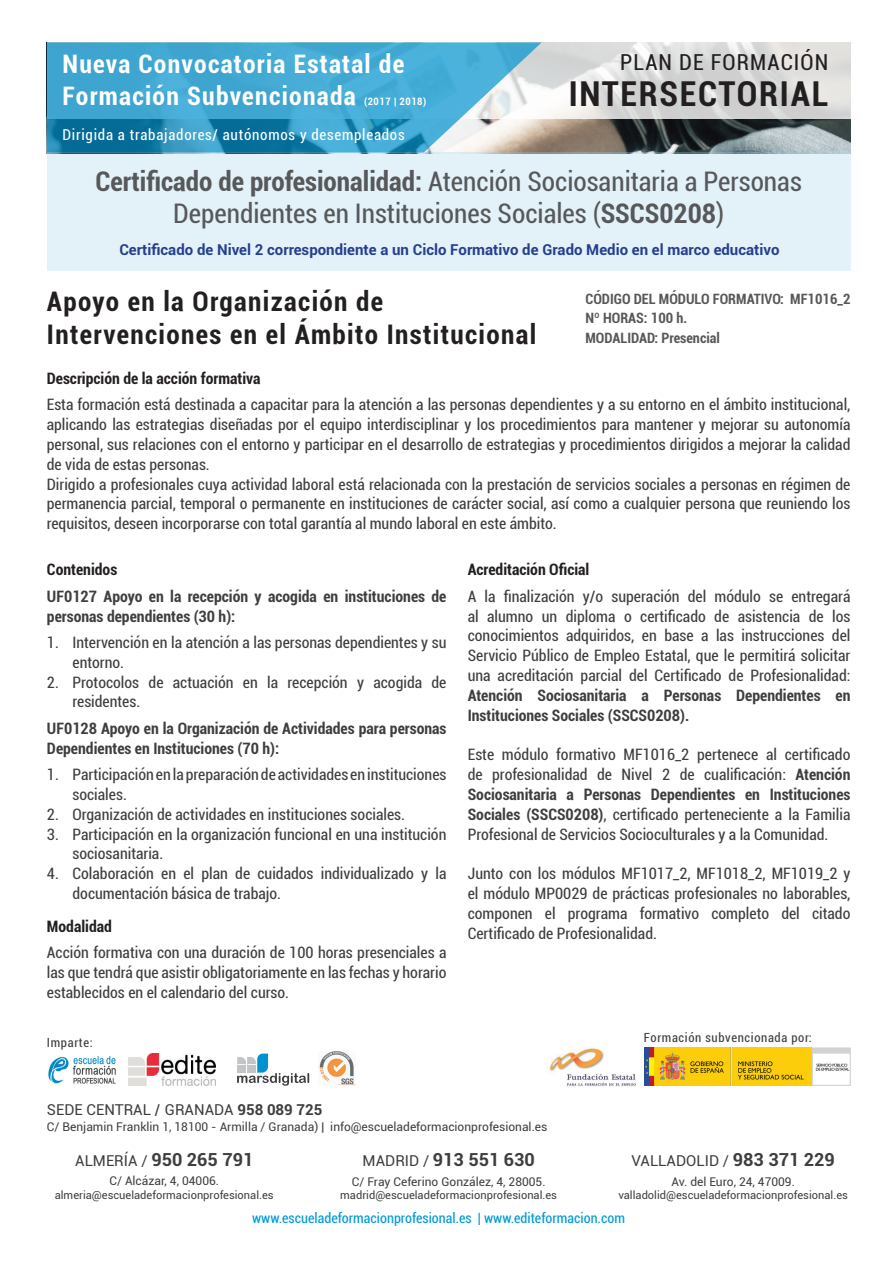
<style>
.page{position:relative;width:893px;height:1263px;background:#fff}
.page>*{position:absolute;margin:0;border:0;box-sizing:border-box;transform-origin:0 0}
.t1{font:700 condensed 34.35px "Roboto";letter-spacing:.05em;color:#231f20}
.t2{font:condensed 27px "Roboto";color:#57585a}
.t3{font:700 condensed 27px "Roboto";letter-spacing:.05em;color:#231f20}
.t4{font:700 condensed 25.5px/31.5px "Roboto";letter-spacing:.05em;color:#fff}
.t5{font:condensed 22.05px "Roboto";letter-spacing:.05em;color:#231f20}
.t6{font:700 18px "Roboto";color:#3e3e3f}
.t7{font:condensed 15.75px/19.8px "Roboto";color:#3e3e3f;text-align:justify}
.t8{font:700 condensed 15.75px/19.8px "Roboto";color:#3e3e3f}
.t9{font:700 condensed 15.75px "Roboto";color:#231f20}
.t10{font:700 15px "Roboto";color:#253f8e}
.t11{font:15px "Roboto";color:#3e3e3f}
.t12{font:condensed 15px "Roboto";letter-spacing:.05em;color:#fff}
.t13{font:700 condensed 14.25px "Roboto";color:#57585a}
.t14{font:condensed 14.1px "Roboto";color:#009ad4}
.t15{font:condensed 12.6px "Roboto";letter-spacing:.05em;color:#3e3e3f}
.t16{font:12px "Roboto";color:#3e3e3f}
.t17{font:11.1px "Roboto";color:#3e3e3f}
.t18{font:700 condensed 10.2px "Roboto";letter-spacing:.05em;color:#fff}
.s1{font-weight:700}
.s2{font-stretch:condensed}
.s3{font-weight:400;font-size:15px}
.s4{font-weight:700;font-size:18px}
</style>
<div class="page">
<img style="left:542px;top:118px;width:308px;height:35px">
<svg style="left:542px;top:42px;width:309px;height:76px"></svg>
<svg style="left:47px;top:42px;width:495px;height:111px;fill:#42a9d3"></svg>
<img style="left:48px;top:1056px;width:68px;height:28px">
<img style="left:128px;top:1053px;width:87px;height:32px">
<img style="left:644px;top:1047px;width:206px;height:38px">
<svg style="left:237px;top:1053px;width:72px;height:33px"></svg>
<img style="left:319px;top:1051px;width:36px;height:35px">
<img style="left:547px;top:1048px;width:89px;height:38px">
<div style="left:47px;top:153px;width:803px;height:118px;background:#e3f1f9"></div>
<h3 class="t4" style="left:62px;top:47px;width:343px">Nueva Convocatoria Estatal de<br>Formación Subvencionada</h3>
<p class="t18" style="left:364px;top:94px;width:64px">(2017 | 2018)</p>
<p class="t12" style="left:62px;top:124px;width:344px">Dirigida a trabajadores/ autónomos y desempleados</p>
<h3 class="t5" style="left:620px;top:47px;width:210px">PLAN DE FORMACIÓN</h3>
<h1 class="t1" style="left:569px;top:70px;width:261px">INTERSECTORIAL</h1>
<p class="t2" style="left:96px;top:163px;width:708px"><span class="s1">Certificado de profesionalidad:</span> Atención Sociosanitaria a Personas</p>
<p class="t2" style="left:173px;top:195px;width:552px">Dependientes en Instituciones Sociales (<span class="s1">SSCS0208</span>)</p>
<p class="t10" style="left:119px;top:239px;width:662px">Certificado de Nivel 2 correspondiente a un Ciclo Formativo de Grado Medio en el marco educativo</p>
<p class="t3" style="left:47px;top:282px;width:338px">Apoyo en la Organización de</p>
<p class="t3" style="left:47px;top:315px;width:491px">Intervenciones en el Ámbito Institucional</p>
<p class="t9" style="left:47px;top:367px;width:215px">Descripción de la acción formativa</p>
<p class="t7" style="left:47px;top:394px;width:805px">Esta formación está destinada a capacitar para la atención a las personas dependientes y a su entorno en el ámbito institucional, aplicando las estrategias diseñadas por el equipo interdisciplinar y los procedimientos para mantener y mejorar su autonomía personal, sus relaciones con el entorno y participar en el desarrollo de estrategias y procedimientos dirigidos a mejorar la calidad de vida de estas personas.</p>
<p class="t7" style="left:47px;top:474px;width:805px">Dirigido a profesionales cuya actividad laboral está relacionada con la prestación de servicios sociales a personas en régimen de permanencia parcial, temporal o permanente en instituciones de carácter social, así como a cualquier persona que reuniendo los requisitos, deseen incorporarse con total garantía al mundo laboral en este ámbito.</p>
<p class="t9" style="left:47px;top:559px;width:72px">Contenidos</p>
<p class="t8" style="left:47px;top:586px;width:401px">UF0127 Apoyo en la recepción y acogida en instituciones de personas dependientes (30 h):</p>
<p class="t7" style="left:72px;top:632px;width:375px;text-indent:-26px">1. Intervención en la atención a las personas dependientes y su entorno.</p>
<p class="t7" style="left:72px;top:672px;width:375px;text-indent:-26px">2. Protocolos de actuación en la recepción y acogida de residentes.</p>
<p class="t8" style="left:47px;top:718px;width:401px">UF0128 Apoyo en la Organización de Actividades para personas<br>Dependientes en Instituciones (70 h):</p>
<p class="t7" style="left:72px;top:764px;width:375px;text-indent:-26px">1. Participación en la preparación de actividades en instituciones sociales.</p>
<p class="t7" style="left:47px;top:804px;width:359px">2. Organización de actividades en instituciones sociales.</p>
<p class="t7" style="left:72px;top:823px;width:375px;text-indent:-26px">3. Participación en la organización funcional en una institución sociosanitaria.</p>
<p class="t7" style="left:72px;top:863px;width:375px;text-indent:-26px">4. Colaboración en el plan de cuidados individualizado y la documentación básica de trabajo.</p>
<p class="t9" style="left:47px;top:915px;width:66px">Modalidad</p>
<p class="t7" style="left:47px;top:942px;width:401px">Acción formativa con una duración de 100 horas presenciales a las que tendrá que asistir obligatoriamente en las fechas y horario establecidos en el calendario del curso.</p>
<p class="t13" style="left:585px;top:289px;width:267px">CÓDIGO DEL MÓDULO FORMATIVO: MF1016_2</p>
<p class="t13" style="left:585px;top:308px;width:103px">Nº HORAS: 100 h.</p>
<p class="t13" style="left:585px;top:328px;width:136px">MODALIDAD: Presencial</p>
<p class="t9" style="left:468px;top:559px;width:123px">Acreditación Oficial</p>
<p class="t7" style="left:468px;top:586px;width:384px">A la finalización y/o superación del módulo se entregará al alumno un diploma o certificado de asistencia de los conocimientos adquiridos, en base a las instrucciones del Servicio Público de Empleo Estatal, que le permitirá solicitar una acreditación parcial del Certificado de Profesionalidad:<br><span class="s1">Atención Sociosanitaria a Personas Dependientes en Instituciones Sociales (SSCS0208).</span></p>
<p class="t7" style="left:468px;top:744px;width:384px">Este módulo formativo MF1016_2 pertenece al certificado de profesionalidad de Nivel 2 de cualificación: <span class="s1">Atención Sociosanitaria a Personas Dependientes en Instituciones Sociales (SSCS0208)</span>, certificado perteneciente a la Familia Profesional de Servicios Socioculturales y a la Comunidad.</p>
<p class="t7" style="left:468px;top:863px;width:384px">Junto con los módulos MF1017_2, MF1018_2, MF1019_2 y el módulo MP0029 de prácticas profesionales no laborables, componen el programa formativo completo del citado Certificado de Profesionalidad.</p>
<p class="t15" style="left:47px;top:1034px;width:47px">Imparte:</p>
<p class="t15" style="left:644px;top:1029px;width:169px">Formación subvencionada por:</p>
<p class="t11" style="left:47px;top:1099px;width:277px">SEDE CENTRAL <span class="s2">/</span> GRANADA <span class="s1">958 089 725</span></p>
<p class="t16" style="left:47px;top:1118px;width:502px">C/ Benjamin Franklin 1, 18100 - Armilla / Granada) | info@escueladeformacionprofesional.es</p>
<p class="t6" style="left:75px;top:1146px;width:180px"><span class="s3">ALMERÍA /</span> 950 265 791</p>
<p class="t16" style="left:109px;top:1172px;width:111px">C/ Alcázar, 4, 04006.</p>
<p class="t17" style="left:55px;top:1187px;width:220px">almeria@escueladeformacionprofesional.es</p>
<p class="t6" style="left:363px;top:1146px;width:174px"><span class="s3">MADRID /</span> 913 551 630</p>
<p class="t16" style="left:352px;top:1173px;width:195px">C/ Fray Ceferino González, 4, 28005.</p>
<p class="t17" style="left:340px;top:1187px;width:218px">madrid@escueladeformacionprofesional.es</p>
<p class="t11" style="left:632px;top:1150px;width:205px">VALLADOLID / <span class="s4">983 371 229</span></p>
<p class="t16" style="left:671px;top:1173px;width:125px">Av. del Euro, 24, 47009.</p>
<p class="t17" style="left:618px;top:1187px;width:231px">valladolid@escueladeformacionprofesional.es</p>
<p class="t14" style="left:252px;top:1208px;width:374px">www.escueladeformacionprofesional.es | www.editeformacion.com</p>
</div>
